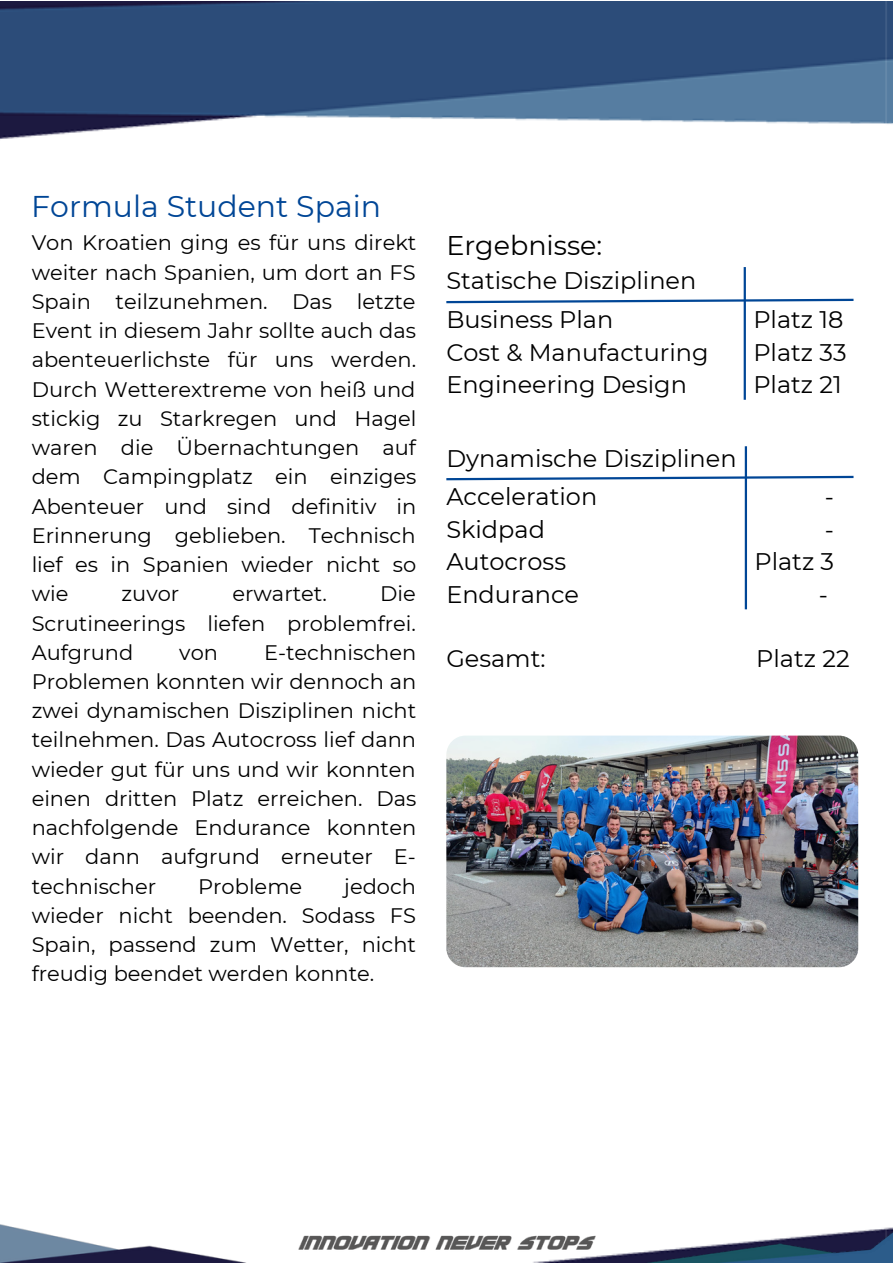
<style>
.page{position:relative;width:893px;height:1264px;background:#fff}
.page>*{position:absolute;margin:0;border:0;box-sizing:border-box;transform-origin:0 0}
.t1{font:30px "Montserrat";color:#004696}
.t2{font:27px "Montserrat";color:#000}
.t3{font:24px/32.5px "Montserrat";color:#000}
.t4{font:21px/29.2px "Montserrat";color:#000;text-align:justify}
</style>
<div class="page">
<img style="left:0;top:2px;width:892px;height:966px">
<img style="left:0;top:1224px;width:892px;height:38px">
<svg style="left:444px;top:297px;width:411px;height:7px"></svg>
<hr style="left:743px;top:267px;width:2px;height:133px;background:#004696">
<svg style="left:444px;top:474px;width:411px;height:7px"></svg>
<hr style="left:744px;top:446px;width:3px;height:163px;background:#004696">
<img style="left:446px;top:735px;width:412px;height:232px;border-radius:19px">
<h1 class="t1" style="left:31px;top:187px;width:351px">Formula Student Spain</h1>
<p class="t4" style="left:32px;top:228px;width:386px">Von Kroatien ging es für uns direkt weiter nach Spanien, um dort an FS Spain teilzunehmen. Das letzte Event in diesem Jahr sollte auch das abenteuerlichste für uns werden.<br>Durch Wetterextreme von heiß und stickig zu Starkregen und Hagel waren die Übernachtungen auf dem Campingplatz ein einziges Abenteuer und sind definitiv in Erinnerung geblieben. Technisch lief es in Spanien wieder nicht so wie</p>
<p class="t4" style="left:32px;top:579px;width:386px;text-indent:348px">Die Scrutineerings liefen problemfrei.<br>Aufgrund</p>
<p class="t4" style="left:121px;top:579px;width:59px">zuvor</p>
<p class="t4" style="left:232px;top:579px;width:96px">erwartet.</p>
<p class="t4" style="left:32px;top:637px;width:386px;text-indent:232px">E-technischen Problemen konnten wir dennoch an zwei dynamischen Disziplinen nicht teilnehmen. Das Autocross lief dann wieder gut für uns und wir konnten einen dritten Platz erreichen. Das nachfolgende Endurance konnten wir dann aufgrund erneuter E&shy;technischer</p>
<p class="t4" style="left:179px;top:637px;width:40px">von</p>
<p class="t4" style="left:32px;top:871px;width:386px;text-indent:312px">jedoch wieder nicht beenden. Sodass FS Spain, passend zum Wetter, nicht freudig beendet werden konnte.</p>
<p class="t4" style="left:198px;top:871px;width:106px">Probleme</p>
<p class="t2" style="left:446px;top:229px;width:157px">Ergebnisse:</p>
<p class="t3" style="left:446px;top:260px;width:251px;line-height:39.2px">Statische Disziplinen<br>Business Plan</p>
<p class="t3" style="left:446px;top:336px;width:264px">Cost &amp; Manufacturing<br>Engineering Design</p>
<p class="t3" style="left:446px;top:439px;width:292px;line-height:38px">Dynamische Disziplinen<br>Acceleration</p>
<p class="t3" style="left:446px;top:513px;width:134px">Skidpad<br>Autocross<br>Endurance</p>
<p class="t3" style="left:753px;top:303px;width:95px">Platz 18<br>Platz 33<br>Platz 21</p>
<p class="t3" style="left:754px;top:480px;width:81px;text-align:right">-<br>-<br>Platz 3 -</p>
<p class="t3" style="left:446px;top:641px;width:101px">Gesamt:</p>
<p class="t3" style="left:756px;top:641px;width:95px">Platz 22</p>
</div>
